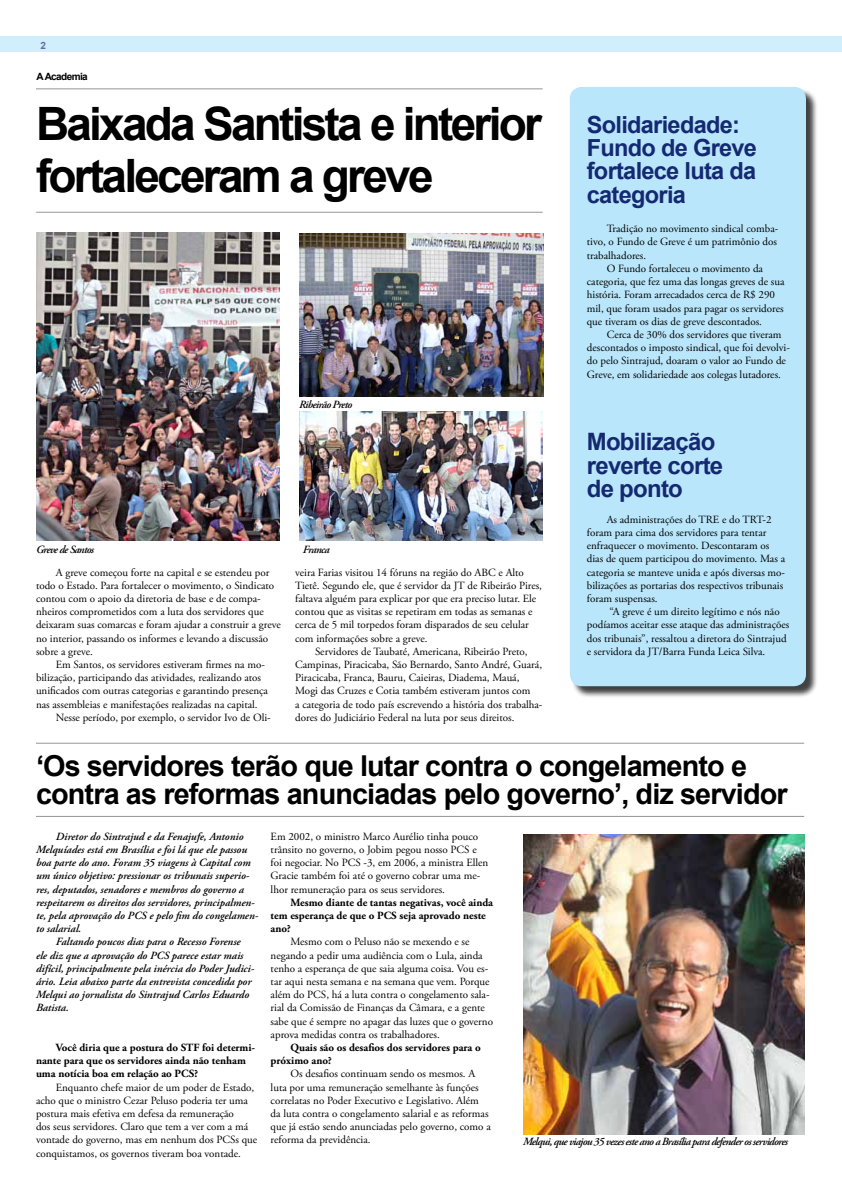
<style>
.page{position:relative;width:842px;height:1191px;background:#fff}
.page>*{position:absolute;margin:0;border:0;box-sizing:border-box;transform-origin:0 0}
.t1{font:700 46px/51.7px "Arial";letter-spacing:-.06em;color:#000}
.t2{font:700 28.8px/28.4px "Arial";letter-spacing:-.03em;color:#000}
.t3{font:700 23.9px/23.6px "Arial";letter-spacing:-.03em;color:#152972}
.t4{font:700 23.6px/23.2px "Arial";letter-spacing:-.03em;color:#152972}
.t5{font:11px/13.2px "Adobe Garamond Pro";color:#000}
.t6{font:italic 600 11px "Adobe Garamond Pro";color:#000}
.t7{font:700 11px/13.2px "Adobe Garamond Pro";color:#000}
.t8{font:italic 600 11px "Adobe Garamond Pro";letter-spacing:-.06em;color:#000}
.t9{font:700 10px "Arial";letter-spacing:-.06em;color:#000}
.t10{font:700 10px "Arial";color:#666ca9}
</style>
<div class="page">
<div style="left:571px;top:88px;width:247px;height:611px;background:#000;opacity:.75"></div>
<div style="left:570px;top:87px;width:236px;height:599px;background:#b9e6fa;border-radius:12px"></div>
<hr style="left:36px;top:89px;width:507px;height:1px;background:#939598">
<div style="left:0;top:36px;width:842px;height:16px;background:#d0eefb"></div>
<hr style="left:36px;top:212px;width:507px;height:1px;background:#939598">
<hr style="left:36px;top:816px;width:768px;height:1px;background:#939598">
<hr style="left:36px;top:743px;width:768px;height:1px;background:#939598">
<img style="left:299px;top:412px;width:243px;height:128px">
<img style="left:36px;top:233px;width:243px;height:307px">
<img style="left:299px;top:233px;width:245px;height:164px">
<img style="left:523px;top:834px;width:281px;height:301px">
<p class="t10" style="left:41px;top:39px;width:7px">2</p>
<p class="t9" style="left:37px;top:70px;width:53px">A Academia</p>
<h1 class="t1" style="left:36px;top:100px;width:507px">Baixada Santista e interior fortaleceram a greve</h1>
<p class="t8" style="left:299px;top:398px;width:54px">Ribeirão Preto</p>
<p class="t8" style="left:36px;top:543px;width:59px">Greve de Santos</p>
<p class="t5" style="left:36px;top:566px;width:246px;text-indent:20px">A greve começou forte na capital e se estendeu por todo o Estado. Para fortalecer o movimento, o Sindicato contou com o apoio da diretoria de base e de compa&shy;nheiros comprometidos com a luta dos servidores que deixaram suas comarcas e foram ajudar a construir a greve no interior, passando os informes e levando a discussão sobre a greve.</p>
<p class="t5" style="left:56px;top:658px;width:210px">Em Santos, os servidores estiveram firmes na mo-</p>
<p class="t5" style="left:36px;top:671px;width:227px">bilização, participando das atividades, realizando atos</p>
<p class="t5" style="left:36px;top:684px;width:234px">unificados com outras categorias e garantindo presença</p>
<p class="t5" style="left:36px;top:698px;width:223px">nas assembleias e manifestações realizadas na capital.</p>
<p class="t5" style="left:56px;top:711px;width:216px">Nesse período, por exemplo, o servidor Ivo de Oli-</p>
<p class="t6" style="left:303px;top:543px;width:28px">Franca</p>
<p class="t5" style="left:295px;top:566px;width:248px">veira Farias visitou 14 fóruns na região do ABC e Alto Tietê. Segundo ele, que é servidor da JT de Ribeirão Pires, faltava alguém para explicar por que era preciso lutar. Ele contou que as visitas se repetiram em todas as semanas e cerca de 5 mil torpedos foram disparados de seu celular com informações sobre a greve.</p>
<p class="t5" style="left:295px;top:645px;width:249px;text-indent:20px">Servidores de Taubaté, Americana, Ribeirão Preto, Campinas, Piracicaba, São Bernardo, Santo André, Guará, Piracicaba, Franca, Bauru, Caieiras, Diadema, Mauá, Mogi das Cruzes e Cotia também estiveram juntos com<br>a categoria de todo país escrevendo a história dos trabalha&shy;dores do Judiciário Federal na luta por seus direitos.</p>
<h3 class="t4" style="left:587px;top:114px;width:172px">Solidariedade:<br>Fundo de Greve fortalece luta da categoria</h3>
<p class="t5" style="left:587px;top:222px;width:193px;text-align:justify;text-indent:20px">Tradição no movimento sindical comba&shy;tivo, o Fundo de Greve é um patrimônio dos trabalhadores.</p>
<p class="t5" style="left:587px;top:262px;width:199px;text-indent:20px">O Fundo fortaleceu o movimento da categoria, que fez uma das longas greves de sua história. Foram arrecadados cerca de R$ 290 mil, que foram usados para pagar os servidores que tiveram os dias de greve descontados.</p>
<p class="t5" style="left:587px;top:328px;width:205px;text-indent:20px">Cerca de 30% dos servidores que tiveram descontados o imposto sindical, que foi devolvi&shy;do pelo Sintrajud, doaram o valor ao Fundo de Greve, em solidariedade aos colegas lutadores.</p>
<h3 class="t3" style="left:587px;top:430px;width:138px">Mobilização reverte corte de ponto</h3>
<p class="t5" style="left:587px;top:513px;width:200px;text-indent:20px">As administrações do TRE e do TRT-2 foram para cima dos servidores para tentar enfraquecer o movimento. Descontaram os dias de quem participou do movimento. Mas a categoria se manteve unida e após diversas mo&shy;bilizações as portarias dos respectivos tribunais foram suspensas.</p>
<p class="t5" style="left:587px;top:605px;width:204px;text-indent:23px">“A greve é um direito legítimo e nós não podíamos aceitar esse ataque das administrações dos tribunais”, ressaltou a diretora do Sintrajud e servidora da JT/Barra Funda Leica Silva.</p>
<h2 class="t2" style="left:36px;top:752px;width:753px">‘Os servidores terão que lutar contra o congelamento e contra as reformas anunciadas pelo governo’, diz servidor</h2>
<p class="t6" style="left:56px;top:830px;width:189px">Diretor do Sintrajud e da Fenajufe, Antonio</p>
<p class="t6" style="left:36px;top:843px;width:213px">Melquíades está em Brasília e foi lá que ele passou</p>
<p class="t6" style="left:36px;top:856px;width:216px">boa parte do ano. Foram 35 viagens à Capital com</p>
<p class="t6" style="left:36px;top:869px;width:215px">um único objetivo: pressionar os tribunais superio-</p>
<p class="t6" style="left:36px;top:882px;width:210px">res, deputados, senadores e membros do governo a</p>
<p class="t6" style="left:36px;top:896px;width:220px">respeitarem os direitos dos servidores, principalmen-</p>
<p class="t6" style="left:36px;top:909px;width:224px">te, pela aprovação do PCS e pelo fim do congelamen-</p>
<p class="t6" style="left:36px;top:922px;width:47px">to salarial.</p>
<p class="t6" style="left:56px;top:935px;width:186px">Faltando poucos dias para o Recesso Forense</p>
<p class="t6" style="left:36px;top:948px;width:209px">ele diz que a aprovação do PCS parece estar mais</p>
<p class="t6" style="left:36px;top:962px;width:220px">difícil, principalmente pela inércia do Poder Judici-</p>
<p class="t6" style="left:36px;top:975px;width:217px">ário. Leia abaixo parte da entrevista concedida por</p>
<p class="t6" style="left:36px;top:988px;width:215px">Melqui ao jornalista do Sintrajud Carlos Eduardo</p>
<p class="t6" style="left:36px;top:1001px;width:34px">Batista.</p>
<p class="t7" style="left:36px;top:1041px;width:221px;text-indent:20px">Você diria que a postura do STF foi determi&shy;nante para que os servidores ainda não tenham uma notícia boa em relação ao PCS?</p>
<p class="t5" style="left:36px;top:1080px;width:223px;text-indent:20px">Enquanto chefe maior de um poder de Estado, acho que o ministro Cezar Peluso poderia ter uma postura mais efetiva em defesa da remuneração<br>dos seus servidores. Claro que tem a ver com a má vontade do governo, mas em nenhum dos PCSs que conquistamos, os governos tiveram boa vontade.</p>
<p class="t5" style="left:271px;top:830px;width:219px">Em 2002, o ministro Marco Aurélio tinha pouco trânsito no governo, o Jobim pegou nosso PCS e foi negociar. No PCS -3, em 2006, a ministra Ellen Gracie também foi até o governo cobrar uma me&shy;lhor remuneração para os seus servidores.</p>
<p class="t7" style="left:271px;top:896px;width:224px;text-indent:20px">Mesmo diante de tantas negativas, você ainda tem esperança de que o PCS seja aprovado neste ano?</p>
<p class="t5" style="left:271px;top:935px;width:224px;text-indent:20px">Mesmo com o Peluso não se mexendo e se negando a pedir uma audiência com o Lula, ainda tenho a esperança de que saia alguma coisa. Vou es&shy;tar aqui nesta semana e na semana que vem. Porque além do PCS, há a luta contra o congelamento sala&shy;rial da Comissão de Finanças da Câmara, e a gente sabe que é sempre no apagar das luzes que o governo aprova medidas contra os trabalhadores.</p>
<p class="t7" style="left:271px;top:1041px;width:212px;text-indent:20px">Quais são os desafios dos servidores para o próximo ano?</p>
<p class="t5" style="left:271px;top:1067px;width:222px;text-indent:20px">Os desafios continuam sendo os mesmos. A luta por uma remuneração semelhante às funções correlatas no Poder Executivo e Legislativo. Além da luta contra o congelamento salarial e as reformas que já estão sendo anunciadas pelo governo, como a reforma da previdência.</p>
<p class="t8" style="left:523px;top:1135px;width:266px">Melqui, que viajou 35 vezes este ano a Brasília para defender os servidores</p>
</div>
